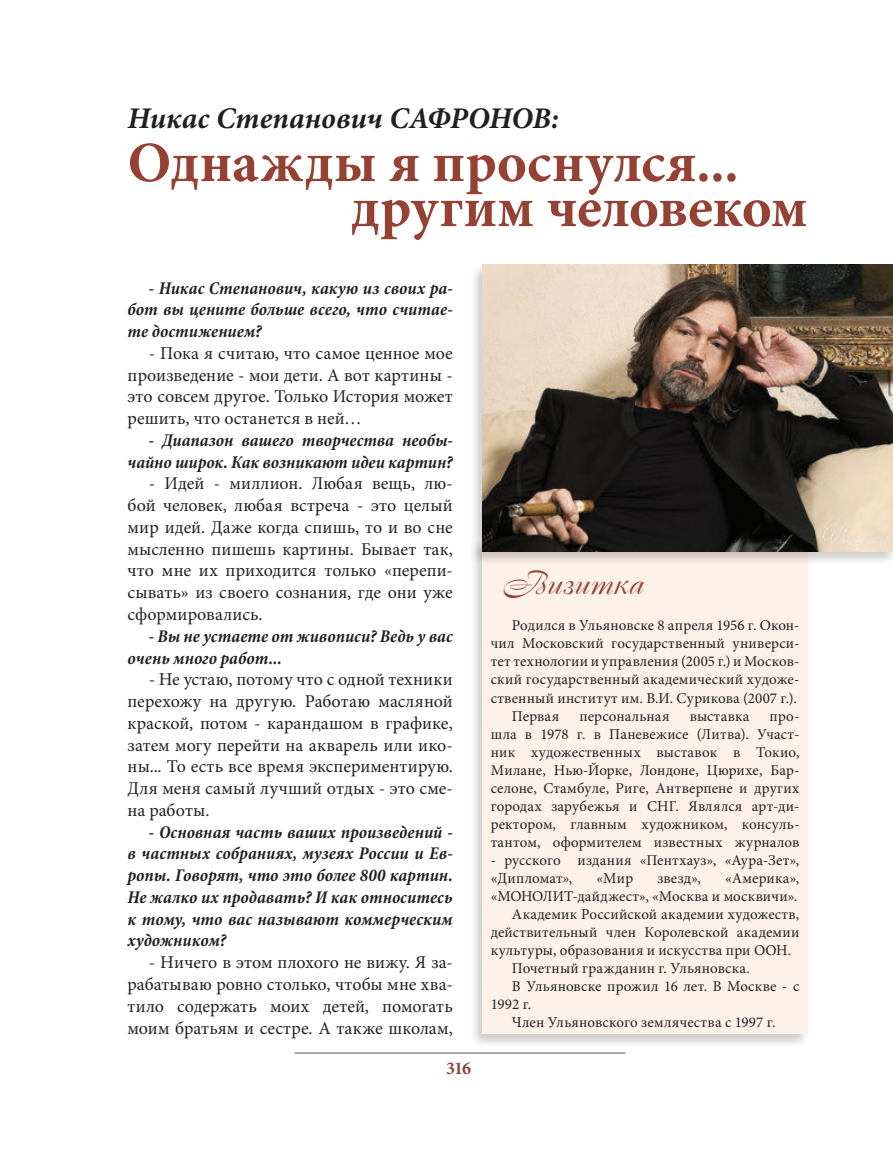
<style>
.page{position:relative;width:893px;height:1149px;background:#fff}
.page>*{position:absolute;margin:0;border:0;box-sizing:border-box;transform-origin:0 0}
.t1{font:700 57px/45px "Minion Pro";letter-spacing:.005em;color:#954134}
.t2{font:33px "Cassandra";letter-spacing:.015em;color:#954134}
.t3{font:italic 700 30px "Minion Pro";color:#231f20}
.t4{font:18px/21.8px "Minion Pro";letter-spacing:.005em;color:#231f20;text-align:justify}
.t5{font:italic 700 condensed 18px/21.8px "Minion Pro";color:#231f20;text-align:justify}
.t6{font:700 18px "Minion Pro";color:#954134}
.t7{font:15px/18px "Minion Pro";letter-spacing:.015em;color:#231f20;text-align:justify}
</style>
<div class="page">
<hr style="left:294px;top:1052px;width:331px;height:1px;background:#57585a">
<div style="left:469px;top:539px;width:341px;height:509px;background:#231f20;opacity:.22"></div>
<div style="left:483px;top:541px;width:325px;height:492px;background:#fef1e7"></div>
<div style="left:469px;top:263px;width:424px;height:303px;background:#231f20;opacity:.22"></div>
<img style="left:483px;top:265px;width:410px;height:287px">
<h3 class="t3" style="left:128px;top:96px;width:433px">Никас Степанович Сафронов:</h3>
<h1 class="t1" style="left:351px;top:140px;width:458px;text-indent:-223px">Однажды я проснулся... другим человеком</h1>
<p class="t5" style="left:128px;top:277px;width:327px;text-indent:21px">- Никас Степанович, какую из своих ра&shy;бот вы цените больше всего, что считае&shy;те достижением?</p>
<p class="t4" style="left:128px;top:342px;width:327px;text-indent:21px">- Пока я считаю, что самое ценное мое произведение - мои дети. А вот картины - это совсем другое. Только История может решить, что останется в ней…</p>
<p class="t5" style="left:128px;top:429px;width:327px;text-align:right">- Диапазон вашего творчества необы&shy;чайно широк. Как возникают идеи картин?</p>
<p class="t4" style="left:128px;top:472px;width:327px;text-indent:21px">- Идей - миллион. Любая вещь, лю&shy;бой человек, любая встреча - это целый мир идей. Даже когда спишь, то и во сне мысленно пишешь картины. Бывает так, что мне их приходится только «перепи&shy;сывать» из своего сознания, где они уже сформировались.</p>
<p class="t5" style="left:128px;top:624px;width:327px;text-indent:21px">- Вы не устаете от живописи? Ведь у вас очень много работ...</p>
<p class="t4" style="left:128px;top:668px;width:327px;text-indent:21px">- Не устаю, потому что с одной техники перехожу на другую. Работаю масляной краской, потом - карандашом в графике, затем могу перейти на акварель или ико&shy;ны... То есть все время экспериментирую.<br>Для меня самый лучший отдых - это сме&shy;на работы.</p>
<p class="t5" style="left:128px;top:820px;width:327px;text-indent:21px">- Основная часть ваших произведений - в частных собраниях, музеях России и Ев&shy;ропы. Говорят, что это более 800 картин.<br>Не жалко их продавать? И как относитесь к тому, что вас называют коммерческим художником?</p>
<p class="t4" style="left:128px;top:951px;width:327px;text-indent:21px">- Ничего в этом плохого не вижу. Я за&shy;рабатываю ровно столько, чтобы мне хва&shy;тило содержать моих детей, помогать моим братьям и сестре. А также школам,</p>
<p class="t6" style="left:446px;top:1054px;width:27px">316</p>
<h2 class="t2" style="left:502px;top:561px;width:143px">Визитка</h2>
<p class="t7" style="left:512px;top:616px;width:289px">Родился в Ульяновске 8 апреля 1956 г. Окон-</p>
<p class="t7" style="left:491px;top:634px;width:310px">чил Московский государственный универси-</p>
<p class="t7" style="left:491px;top:652px;width:310px">тет технологии и управления (2005 г.) и Москов-</p>
<p class="t7" style="left:491px;top:670px;width:310px">ский государственный академический художе-</p>
<p class="t7" style="left:491px;top:688px;width:308px">ственный институт им. В.И. Сурикова (2007 г.).</p>
<p class="t7" style="left:512px;top:706px;width:49px">Первая</p>
<p class="t7" style="left:579px;top:706px;width:92px">персональная</p>
<p class="t7" style="left:690px;top:706px;width:61px">выставка</p>
<p class="t7" style="left:491px;top:706px;width:310px;text-indent:279px">про&shy;шла в 1978 г. в Паневежисе (Литва). Участ&shy;ник художественных выставок в Токио, Милане, Нью-Йорке, Лондоне, Цюрихе, Бар&shy;селоне, Стамбуле, Риге, Антверпене и других городах зарубежья и СНГ. Являлся арт-ди&shy;ректором, главным художником, консуль&shy;тантом, оформителем известных журналов</p>
<p class="t7" style="left:491px;top:850px;width:310px">- русского издания «Пентхауз», «Аура-Зет», «Дипломат»,</p>
<p class="t7" style="left:596px;top:868px;width:38px">«Мир</p>
<p class="t7" style="left:657px;top:868px;width:45px">звезд»,</p>
<p class="t7" style="left:725px;top:868px;width:76px">«Америка»,</p>
<p class="t7" style="left:491px;top:886px;width:308px">«МОНОЛИТ-дайджест», «Москва и москвичи».</p>
<p class="t7" style="left:512px;top:904px;width:289px">Академик Российской академии художеств,</p>
<p class="t7" style="left:491px;top:922px;width:310px">действительный член Королевской академии</p>
<p class="t7" style="left:491px;top:940px;width:302px">культуры, образования и искусства при ООН.</p>
<p class="t7" style="left:512px;top:958px;width:239px">Почетный гражданин г. Ульяновска.</p>
<p class="t7" style="left:512px;top:976px;width:289px">В Ульяновске прожил 16 лет. В Москве - с</p>
<p class="t7" style="left:491px;top:994px;width:42px">1992 г.</p>
<p class="t7" style="left:512px;top:1012px;width:265px">Член Ульяновского землячества с 1997 г.</p>
</div>
